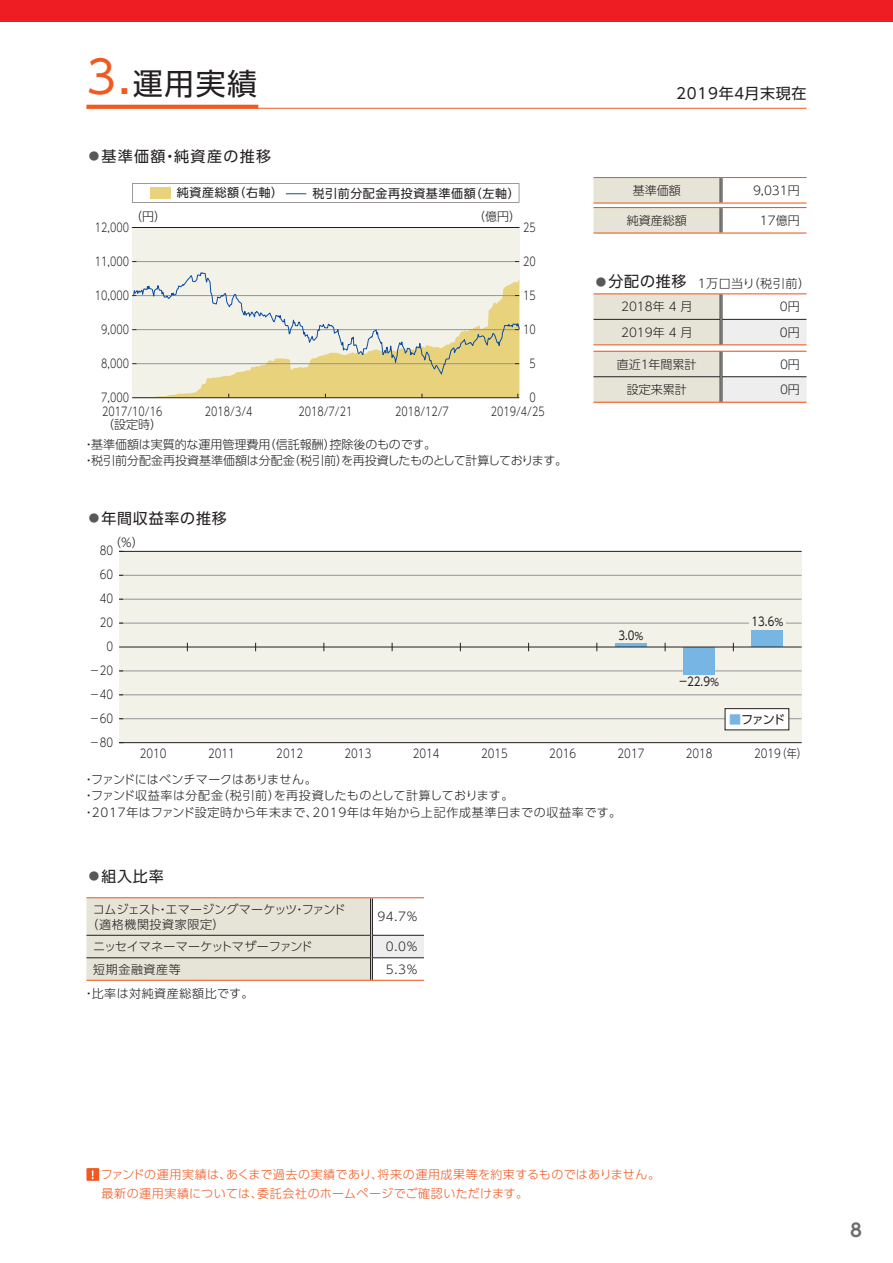
<style>
.page{position:relative;width:893px;height:1263px;background:#fff}
.page>*{position:absolute;margin:0;border:0;box-sizing:border-box;transform-origin:0 0}
.t1{font:30px "UD Shin Go Pro";color:#231f20}
.t2{font:700 18px "UD Shin Go Pro De";color:#6c6d70}
.t3{font:15px "UD Shin Go Pro";letter-spacing:.05em;color:#231f20}
.t4{font:15px "UD Shin Go Pro";letter-spacing:.09em;color:#231f20}
.t5{font:300 12px/19.8px "UD Shin Go Pro";color:#231f20}
.t6{font:300 12px/16.5px "UD Shin Go Pro";letter-spacing:.04em;color:#231f20}
.t7{font:300 12px "UD Shin Go Pro";color:#231f20;scale:.8 1}
.t8{font:300 12px/18.8px "UD Shin Go Pro";letter-spacing:.03em;color:#f15921}
.t9{font:300 12px "UD Shin Go Pro";color:#231f20;scale:.85 1}
.t10{font:12px "UD Shin Go Pro";letter-spacing:.05em;color:#231f20}
.t11{font:300 12px "UD Shin Go Pro";letter-spacing:.05em;color:#231f20}
.t12{font:12px "UD Shin Go Pro";letter-spacing:.05em;color:#231f20;scale:.85 1}
.s1{font-size:45px;color:#f15921}
.s2{font-size:10.5px;color:#57585a}
.s3{font-weight:400;font-size:15px}
.s4{font-size:10.2px}
.s5{color:#77b6e4}
</style>
<div class="page">
<div style="left:0;top:0;width:893px;height:21px;background:#ee1d23"></div>
<hr style="left:86px;top:108px;width:720px;height:1px;background:#f15921">
<svg style="left:86px;top:105px;width:172px;height:4px"></svg>
<div style="left:132px;top:227px;width:387px;height:171px;background:#f2f2e9"></div>
<svg style="left:154px;top:376px;width:365px;height:21px;background:#e8d588"></svg>
<hr style="left:137px;top:261px;width:378px;height:1px;background:#939598">
<hr style="left:132px;top:227px;width:387px;height:1px;background:#231f20">
<hr style="left:132px;top:397px;width:387px;height:1px;background:#231f20">
<svg style="left:131px;top:271px;width:389px;height:105px"></svg>
<svg style="left:132px;top:183px;width:387px;height:20px"></svg>
<svg style="left:593px;top:178px;width:130px;height:54px;background:#e4e1d4"></svg>
<hr style="left:593px;top:177px;width:128px;height:1px;background:#f15921">
<hr style="left:721px;top:177px;width:85px;height:1px;background:#f15921">
<hr style="left:593px;top:203px;width:128px;height:1px;background:#f15921">
<hr style="left:721px;top:203px;width:85px;height:1px;background:#f15921">
<hr style="left:593px;top:207px;width:128px;height:1px;background:#f15921">
<hr style="left:721px;top:207px;width:85px;height:1px;background:#f15921">
<hr style="left:593px;top:232px;width:128px;height:2px;background:#f15921">
<hr style="left:721px;top:232px;width:85px;height:2px;background:#f15921">
<div style="left:371px;top:935px;width:53px;height:23px;background:#eeeeef"></div>
<hr style="left:86px;top:980px;width:285px;height:1px;background:#f15921">
<hr style="left:371px;top:980px;width:53px;height:1px;background:#f15921">
<hr style="left:373px;top:935px;width:51px;height:1px;background:#231f20">
<hr style="left:373px;top:957px;width:51px;height:1px;background:#231f20">
<svg style="left:86px;top:898px;width:287px;height:82px;background:#e0dcd0"></svg>
<hr style="left:86px;top:897px;width:285px;height:1px;background:#f15921">
<hr style="left:371px;top:897px;width:53px;height:1px;background:#f15921">
<div style="left:86px;top:1168px;width:13px;height:13px;background:#f15921"></div>
<svg style="left:92px;top:1170px;width:2px;height:9px"></svg>
<hr style="left:593px;top:293px;width:128px;height:1px;background:#f15921">
<hr style="left:721px;top:293px;width:85px;height:1px;background:#f15921">
<hr style="left:593px;top:402px;width:128px;height:1px;background:#f15921">
<hr style="left:721px;top:402px;width:85px;height:1px;background:#f15921">
<svg style="left:593px;top:294px;width:213px;height:108px"></svg>
<div style="left:119px;top:551px;width:683px;height:192px;background:#f2f2e9"></div>
<hr style="left:119px;top:742px;width:683px;height:1px;background:#231f20">
<hr style="left:119px;top:551px;width:683px;height:1px;background:#231f20">
<hr style="left:119px;top:575px;width:683px;height:1px;background:#939598">
<hr style="left:119px;top:623px;width:683px;height:1px;background:#939598">
<hr style="left:119px;top:694px;width:683px;height:1px;background:#939598">
<hr style="left:119px;top:718px;width:683px;height:1px;background:#939598">
<hr style="left:119px;top:599px;width:683px;height:1px;background:#939598">
<hr style="left:119px;top:671px;width:683px;height:1px;background:#939598">
<div style="left:683px;top:647px;width:32px;height:27px;background:#77b6e4"></div>
<div style="left:752px;top:631px;width:31px;height:16px;background:#77b6e4"></div>
<svg style="left:615px;top:643px;width:32px;height:4px"></svg>
<hr style="left:119px;top:647px;width:683px;height:1px;background:#231f20">
<div style="left:749px;top:614px;width:36px;height:14px;background:#f2f2e9"></div>
<div style="left:725px;top:709px;width:64px;height:21px;background:#fff"></div>
<div style="left:725px;top:708px;width:64px;height:22px;border:1px solid #231f20"></div>
<h1 class="t1" style="left:86px;top:59px;width:172px"><span class="s1">3.</span>運用実績</h1>
<p class="t4" style="left:89px;top:144px;width:184px"><span class="s2">●</span> 基準価額・純資産の推移</p>
<p class="t10" style="left:177px;top:183px;width:108px">純資産総額（右軸）</p>
<p class="t10" style="left:313px;top:183px;width:209px">税引前分配金再投資基準価額（左軸）</p>
<p class="t7" style="left:95px;top:217px;width:44px">12,000</p>
<p class="t5" style="left:130px;top:206px;width:37px">（円）</p>
<p class="t5" style="left:473px;top:206px;width:49px">（億円）</p>
<p class="t7" style="left:523px;top:217px;width:17px">25</p>
<p class="t7" style="left:95px;top:251px;width:44px">11,000</p>
<p class="t7" style="left:523px;top:251px;width:17px">20</p>
<p class="t7" style="left:95px;top:285px;width:44px">10,000</p>
<p class="t7" style="left:523px;top:285px;width:17px">15</p>
<p class="t7" style="left:101px;top:319px;width:36px">9,000</p>
<p class="t7" style="left:523px;top:319px;width:17px">10</p>
<p class="t7" style="left:101px;top:353px;width:36px">8,000</p>
<p class="t7" style="left:529px;top:353px;width:9px">5</p>
<p class="t7" style="left:101px;top:387px;width:36px">7,000</p>
<p class="t7" style="left:529px;top:387px;width:9px">0</p>
<p class="t7" style="left:102px;top:402px;width:77px">2017/10/16</p>
<p class="t7" style="left:205px;top:402px;width:61px">2018/3/4</p>
<p class="t7" style="left:298px;top:402px;width:69px">2018/7/21</p>
<p class="t7" style="left:395px;top:402px;width:69px">2018/12/7</p>
<p class="t7" style="left:491px;top:402px;width:69px">2019/4/25</p>
<p class="t5" style="left:83px;top:414px;width:355px;text-indent:19px">（設定時）<br>・基準価額は実質的な運用管理費用（信託報酬）控除後のものです。</p>
<p class="t5" style="left:83px;top:450px;width:486px">・税引前分配金再投資基準価額は分配金（税引前）を再投資したものとして計算しております。</p>
<p class="t3" style="left:89px;top:506px;width:140px"><span class="s2">●</span> 年間収益率の推移</p>
<p class="t5" style="left:100px;top:538px;width:45px;line-height:8.4px;text-indent:9px">（%）<br>80</p>
<p class="t9" style="left:100px;top:565px;width:17px">60</p>
<p class="t9" style="left:100px;top:589px;width:17px">40</p>
<p class="t9" style="left:100px;top:613px;width:17px">20</p>
<p class="t9" style="left:107px;top:637px;width:9px">0</p>
<p class="t9" style="left:90px;top:661px;width:29px">－20</p>
<p class="t9" style="left:90px;top:684px;width:29px">－40</p>
<p class="t9" style="left:90px;top:708px;width:29px">－60</p>
<p class="t3" style="left:676px;top:81px;width:132px">2019年４月末現在</p>
<p class="t5" style="left:633px;top:180px;width:49px">基準価額</p>
<p class="t5" style="left:753px;top:180px;width:48px">9,031円</p>
<p class="t5" style="left:627px;top:210px;width:61px">純資産総額</p>
<p class="t5" style="left:760px;top:210px;width:41px">17億円</p>
<p class="t5" style="left:621px;top:271px;width:190px;line-height:23.5px;text-indent:-25px"><sup>●</sup> <span class="s3">分配の推移</span> １万口当り（税引前）<br>2018年 4 月</p>
<p class="t5" style="left:780px;top:296px;width:21px">0円</p>
<p class="t5" style="left:621px;top:322px;width:73px">2019年 4 月</p>
<p class="t5" style="left:780px;top:322px;width:21px">0円</p>
<p class="t5" style="left:617px;top:354px;width:81px">直近１年間累計</p>
<p class="t5" style="left:778px;top:354px;width:23px">０円</p>
<p class="t5" style="left:627px;top:379px;width:61px">設定来累計</p>
<p class="t5" style="left:778px;top:379px;width:23px">０円</p>
<p class="t12" style="left:618px;top:626px;width:31px">3.0<span class="s4">%</span></p>
<p class="t12" style="left:751px;top:612px;width:39px">13.6<span class="s4">%</span></p>
<p class="t12" style="left:678px;top:672px;width:50px">－22.9<span class="s4">%</span></p>
<p class="t10" style="left:729px;top:710px;width:58px"><span class="s5">■</span>ファンド</p>
<p class="t9" style="left:90px;top:732px;width:29px">－80</p>
<p class="t9" style="left:140px;top:743px;width:33px">2010</p>
<p class="t9" style="left:208px;top:743px;width:33px">2011</p>
<p class="t9" style="left:276px;top:743px;width:33px">2012</p>
<p class="t9" style="left:344px;top:743px;width:33px">2013</p>
<p class="t9" style="left:413px;top:743px;width:33px">2014</p>
<p class="t9" style="left:481px;top:743px;width:33px">2015</p>
<p class="t9" style="left:549px;top:743px;width:33px">2016</p>
<p class="t9" style="left:617px;top:743px;width:33px">2017</p>
<p class="t9" style="left:686px;top:743px;width:33px">2018</p>
<p class="t9" style="left:777px;top:744px;width:38px">（年）</p>
<p class="t9" style="left:754px;top:743px;width:33px">2019</p>
<p class="t6" style="left:83px;top:770px;width:540px">・ファンドにはベンチマークはありません。<br>・ファンド収益率は分配金（税引前）を再投資したものとして計算しております。<br>・2017年はファンド設定時から年末まで、2019年は年始から上記作成基準日までの収益率です。</p>
<p class="t3" style="left:89px;top:864px;width:76px"><span class="s2">●</span> 組入比率</p>
<p class="t5" style="left:87px;top:901px;width:260px;line-height:15px;text-indent:6px">コムジェスト・エマージングマーケッツ・ファンド（適格機関投資家限定）</p>
<p class="t5" style="left:377px;top:906px;width:41px">94.7%</p>
<p class="t5" style="left:93px;top:936px;width:221px">ニッセイマネーマーケットマザーファンド</p>
<p class="t5" style="left:386px;top:936px;width:33px">0.0%</p>
<p class="t11" style="left:93px;top:959px;width:89px">短期金融資産等</p>
<p class="t5" style="left:386px;top:959px;width:33px">5.3%</p>
<p class="t11" style="left:83px;top:984px;width:166px">・比率は対純資産総額比です｡</p>
<p class="t8" style="left:101px;top:1165px;width:561px">ファンドの運用実績は、あくまで過去の実績であり、将来の運用成果等を約束するものではありません。最新の運用実績については、委託会社のホームページでご確認いただけます。</p>
<h2 class="t2" style="left:850px;top:1215px;width:13px">8</h2>
</div>
